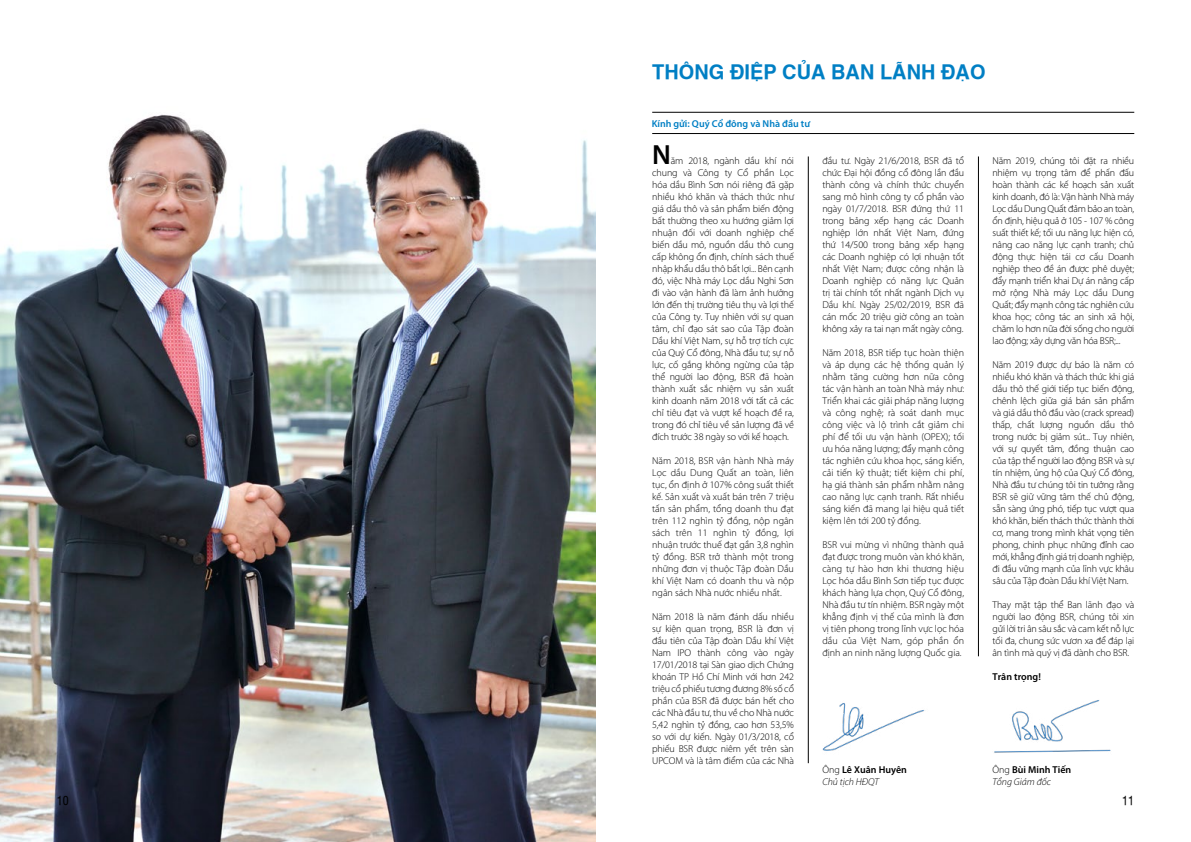
<style>
.page{position:relative;width:1191px;height:842px;background:#fff}
.page>*{position:absolute;margin:0;border:0;box-sizing:border-box;transform-origin:0 0}
.t1{font:600 27.8px "Myriad Pro";color:#000}
.t2{font:700 20px "SFU Helvetica";color:#007fc4}
.t3{font:12px "UVN Hong Ha Hep";color:#000}
.t4{font:300 10px/12px "Myriad Pro";letter-spacing:-.01em;color:#000;text-align:justify}
.t5{font:600 10px/12px "Myriad Pro";color:#000}
.t6{font:600 10px "Myriad Pro";color:#007fc4}
.s1{font-weight:300}
.s2{font-weight:300;font-style:italic}
</style>
<div class="page">
<hr style="left:652px;top:112px;width:482px;height:1px;background:#000">
<img style="left:0;top:114px;width:595px;height:728px">
<hr style="left:978px;top:156px;width:1px;height:500px;background:#000">
<hr style="left:808px;top:156px;width:1px;height:607px;background:#000">
<hr style="left:652px;top:133px;width:482px;height:1px;background:#000">
<img style="left:994px;top:700px;width:117px;height:53px">
<img style="left:822px;top:703px;width:103px;height:48px">
<h2 class="t2" style="left:652px;top:56px;width:335px">THÔNG ĐIỆP CỦA BAN LÃNH ĐẠO</h2>
<p class="t6" style="left:651px;top:117px;width:160px">Kính gửi: Quý Cổ đông và Nhà đầu tư</p>
<h1 class="t1" style="left:652px;top:137px;width:20px">N</h1>
<p class="t4" style="left:652px;top:154px;width:143px;text-indent:19px">ăm 2018, ngành dầu khí nói chung và Công ty Cổ phần Lọc hóa dầu Bình Sơn nói riêng đã gặp nhiều khó khăn và thách thức như giá dầu thô và sản phẩm biến động bất thường theo xu hướng giảm lợi nhuận đối với doanh nghiệp chế biến dầu mỏ, nguồn dầu thô cung cấp không ổn định, chính sách thuế nhập khẩu dầu thô bất lợi... Bên cạnh đó, việc Nhà máy Lọc dầu Nghi Sơn đi vào vận hành đã làm ảnh hưởng lớn đến thị trường tiêu thụ và lợi thế của Công ty. Tuy nhiên với sự quan tâm, chỉ đạo sát sao của Tập đoàn Dầu khí Việt Nam, sự hỗ trợ tích cực của Quý Cổ đông, Nhà đầu tư; sự nỗ lực, cố gắng không ngừng của tập thể người lao động, BSR đã hoàn thành xuất sắc nhiệm vụ sản xuất kinh doanh năm 2018 với tất cả các chỉ tiêu đạt và vượt kế hoạch đề ra, trong đó chỉ tiêu về sản lượng đã về đích trước 38 ngày so với kế hoạch.</p>
<p class="t4" style="left:652px;top:454px;width:143px">Năm 2018, BSR vận hành Nhà máy Lọc dầu Dung Quất an toàn, liên tục, ổn định ở 107% công suất thiết kế. Sản xuất và xuất bán trên 7 triệu tấn sản phẩm, tổng doanh thu đạt trên 112 nghìn tỷ đồng, nộp ngân sách trên 11 nghìn tỷ đồng, lợi nhuận trước thuế đạt gần 3,8 nghìn tỷ đồng. BSR trở thành một trong những đơn vị thuộc Tập đoàn Dầu khí Việt Nam có doanh thu và nộp ngân sách Nhà nước nhiều nhất.</p>
<p class="t4" style="left:652px;top:610px;width:143px">Năm 2018 là năm đánh dấu nhiều sự kiện quan trọng, BSR là đơn vị đầu tiên của Tập đoàn Dầu khí Việt Nam IPO thành công vào ngày 17/01/2018 tại Sàn giao dịch Chứng khoán TP Hồ Chí Minh với hơn 242 triệu cổ phiếu tương đương 8% số cổ phần của BSR đã được bán hết cho các Nhà đầu tư, thu về cho Nhà nước 5,42 nghìn tỷ đồng, cao hơn 53,5% so với dự kiến. Ngày 01/3/2018, cổ phiếu BSR được niêm yết trên sàn UPCOM và là tâm điểm của các Nhà</p>
<p class="t4" style="left:822px;top:155px;width:143px">đầu tư. Ngày 21/6/2018, BSR đã tổ chức Đại hội đồng cổ đông lần đầu thành công và chính thức chuyển sang mô hình công ty cổ phần vào ngày 01/7/2018. BSR đứng thứ 11 trong bảng xếp hạng các Doanh nghiệp lớn nhất Việt Nam, đứng thứ 14/500 trong bảng xếp hạng các Doanh nghiệp có lợi nhuận tốt nhất Việt Nam; được công nhận là Doanh nghiệp có năng lực Quản trị tài chính tốt nhất ngành Dịch vụ Dầu khí. Ngày 25/02/2019, BSR đã cán mốc 20 triệu giờ công an toàn không xảy ra tai nạn mất ngày công.</p>
<p class="t4" style="left:822px;top:347px;width:143px">Năm 2018, BSR tiếp tục hoàn thiện và áp dụng các hệ thống quản lý nhằm tăng cường hơn nữa công tác vận hành an toàn Nhà máy như:<br>Triển khai các giải pháp năng lượng và công nghệ; rà soát danh mục công việc và lộ trình cắt giảm chi phí để tối ưu vận hành (OPEX); tối ưu hóa năng lượng; đẩy mạnh công tác nghiên cứu khoa học, sáng kiến, cải tiến kỹ thuật; tiết kiệm chi phí, hạ giá thành sản phẩm nhằm nâng cao năng lực cạnh tranh. Rất nhiều sáng kiến đã mang lại hiệu quả tiết kiệm lên tới 200 tỷ đồng.</p>
<p class="t4" style="left:822px;top:539px;width:143px">BSR vui mừng vì những thành quả đạt được trong muôn vàn khó khăn, càng tự hào hơn khi thương hiệu Lọc hóa dầu Bình Sơn tiếp tục được khách hàng lựa chọn, Quý Cổ đông, Nhà đầu tư tín nhiệm. BSR ngày một khẳng định vị thế của mình là đơn vị tiên phong trong lĩnh vực lọc hóa dầu của Việt Nam, góp phần ổn định an ninh năng lượng Quốc gia.</p>
<p class="t4" style="left:992px;top:155px;width:143px">Năm 2019, chúng tôi đặt ra nhiều nhiệm vụ trọng tâm để phấn đấu hoàn thành các kế hoạch sản xuất kinh doanh, đó là: Vận hành Nhà máy Lọc dầu Dung Quất đảm bảo an toàn, ổn định, hiệu quả ở 105 - 107 % công suất thiết kế; tối ưu năng lực hiện có, nâng cao năng lực cạnh tranh; chủ động thực hiện tái cơ cấu Doanh nghiệp theo đề án được phê duyệt; đẩy mạnh triển khai Dự án nâng cấp mở rộng Nhà máy Lọc dầu Dung Quất; đẩy mạnh công tác nghiên cứu khoa học; công tác an sinh xã hội, chăm lo hơn nữa đời sống cho người lao động; xây dựng văn hóa BSR;...</p>
<p class="t4" style="left:992px;top:359px;width:143px">Năm 2019 được dự báo là năm có nhiều khó khăn và thách thức khi giá dầu thô thế giới tiếp tục biến động, chênh lệch giữa giá bán sản phẩm và giá dầu thô đầu vào (crack spread) thấp, chất lượng nguồn dầu thô trong nước bị giảm sút... Tuy nhiên, với sự quyết tâm, đồng thuận cao của tập thể người lao động BSR và sự tín nhiệm, ủng hộ của Quý Cổ đông, Nhà đầu tư chúng tôi tin tưởng rằng BSR sẽ giữ vững tâm thế chủ động, sẵn sàng ứng phó, tiếp tục vượt qua khó khăn, biến thách thức thành thời cơ, mang trong mình khát vọng tiên phong, chinh phục những đỉnh cao mới, khẳng định giá trị doanh nghiệp, đi đầu vững mạnh của lĩnh vực khâu sâu của Tập đoàn Dầu khí Việt Nam.</p>
<p class="t4" style="left:992px;top:599px;width:143px">Thay mặt tập thể Ban lãnh đạo và người lao động BSR, chúng tôi xin gửi lời tri ân sâu sắc và cam kết nỗ lực tối đa, chung sức vươn xa để đáp lại ân tình mà quý vị đã dành cho BSR.</p>
<p class="t5" style="left:992px;top:670px;width:50px">Trân trọng!</p>
<p class="t5" style="left:822px;top:764px;width:86px"><span class="s1">Ông</span> Lê Xuân Huyên<br><span class="s2">Chủ tịch HĐQT</span></p>
<p class="t5" style="left:992px;top:764px;width:80px"><span class="s1">Ông</span> Bùi Minh Tiến<br><span class="s2">Tổng Giám đốc</span></p>
<p class="t3" style="left:57px;top:792px;width:13px">10</p>
<p class="t3" style="left:1122px;top:792px;width:13px">11</p>
</div>
